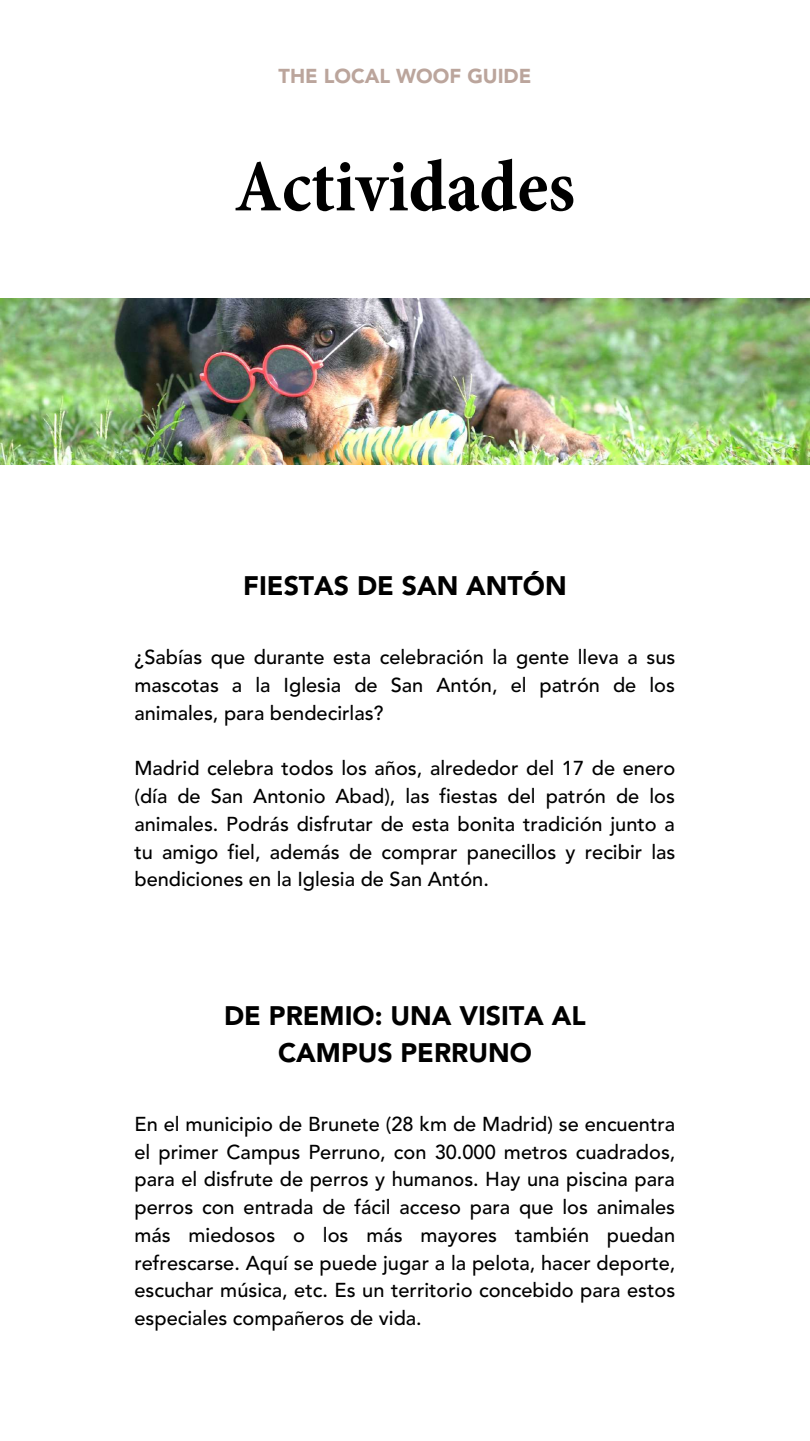
<style>
.page{position:relative;width:810px;height:1441px;background:#fff}
.page>*{position:absolute;margin:0;border:0;box-sizing:border-box;transform-origin:0 0}
.t1{font:700 condensed 74.6px "Minion Pro";color:#000}
.t2{font:900 26.6px/36.8px "Avenir LT Std";color:#000;text-align:center}
.t3{font:500 20px/27.8px "Avenir LT Std";color:#000;text-align:justify}
.t4{font:900 20px "Avenir LT Std";color:#bba59c}
</style>
<div class="page">
<img style="left:0;top:298px;width:810px;height:166px">
<p class="t4" style="left:279px;top:68px;width:254px">THE LOCAL WOOF GUIDE</p>
<h1 class="t1" style="left:235px;top:156px;width:342px">Actividades</h1>
<h2 class="t2" style="left:243px;top:569px;width:325px">FIESTAS DE SAN ANTÓN</h2>
<p class="t3" style="left:134px;top:645px;width:543px">¿Sabías que durante esta celebración la gente lleva a sus mascotas a la Iglesia de San Antón, el patrón de los animales, para bendecirlas?</p>
<p class="t3" style="left:134px;top:756px;width:543px">Madrid celebra todos los años, alrededor del 17 de enero (día de San Antonio Abad), las fiestas del patrón de los animales. Podrás disfrutar de esta bonita tradición junto a tu amigo fiel, además de comprar panecillos y recibir las bendiciones en la Iglesia de San Antón.</p>
<h2 class="t2" style="left:224px;top:999px;width:363px">DE PREMIO: UNA VISITA AL<br>CAMPUS PERRUNO</h2>
<p class="t3" style="left:134px;top:1111px;width:543px">En el municipio de Brunete (28 km de Madrid) se encuentra el primer Campus Perruno, con 30.000 metros cuadrados, para el disfrute de perros y humanos. Hay una piscina para perros con entrada de fácil acceso para que los animales más miedosos o los más mayores también puedan refrescarse. Aquí se puede jugar a la pelota, hacer deporte, escuchar música, etc. Es un territorio concebido para estos especiales compañeros de vida.</p>
</div>
